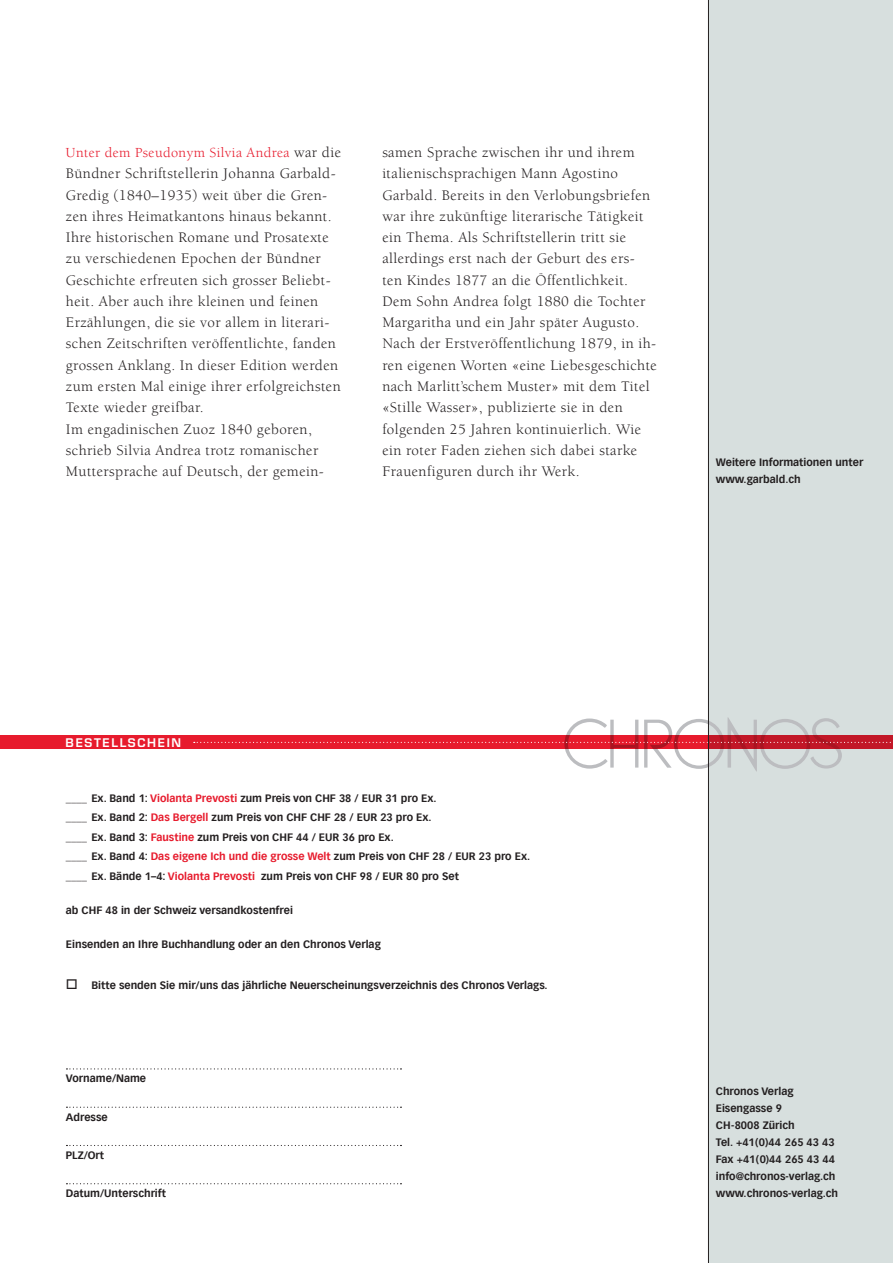
<style>
.page{position:relative;width:893px;height:1263px;background:#fff}
.page>*{position:absolute;margin:0;border:0;box-sizing:border-box;transform-origin:0 0}
.t1{font:15px/21.3px "Berkeley";letter-spacing:.03em;color:#231f20}
.t2{font:14.25px "Berkeley";letter-spacing:.03em;color:#e71b2d}
.t3{font:600 11.7px "Eurostile";letter-spacing:.145em;color:#fff}
.t4{font:700 10.5px/17px "Vectora Com";color:#231f20}
.s1{font-size:15px;color:#231f20}
.s2{color:#e71b2d}
</style>
<div class="page">
<div style="left:708px;top:0;width:185px;height:1263px;background:#d7dfde"></div>
<div style="left:0;top:735px;width:893px;height:14px;background:#e71b2d"></div>
<svg style="left:194px;top:718px;width:699px;height:54px"></svg>
<svg style="left:66px;top:1068px;width:335px;height:1px"></svg>
<svg style="left:66px;top:1107px;width:335px;height:1px"></svg>
<svg style="left:66px;top:1145px;width:335px;height:1px"></svg>
<svg style="left:66px;top:1183px;width:335px;height:1px"></svg>
<hr style="left:708px;top:0;width:1px;height:1263px;background:#231f20">
<p class="t2" style="left:66px;top:145px;width:277px">Unter dem Pseudonym Silvia Andrea <span class="s1">war die</span></p>
<p class="t1" style="left:66px;top:163px;width:276px">Bündner Schriftstellerin Johanna Garbald-Gredig (1840–1935) weit über die Gren&shy;zen ihres Heimatkantons hinaus bekannt.<br>Ihre historischen Romane und Prosatexte zu verschiedenen Epochen der Bündner Geschichte erfreuten sich grosser Beliebt&shy;heit. Aber auch ihre kleinen und feinen Erzählungen, die sie vor allem in literari&shy;schen Zeitschriften veröffentlichte, fanden grossen Anklang. In dieser Edition werden zum ersten Mal einige ihrer erfolgreichsten Texte wieder greifbar.<br>Im engadinischen Zuoz 1840 geboren, schrieb Silvia Andrea trotz romanischer Muttersprache auf Deutsch, der gemein-</p>
<p class="t1" style="left:382px;top:142px;width:276px">samen Sprache zwischen ihr und ihrem italienischsprachigen Mann Agostino Garbald. Bereits in den Verlobungsbriefen war ihre zukünftige literarische Tätigkeit ein Thema. Als Schriftstellerin tritt sie allerdings erst nach der Geburt des ers&shy;ten Kindes 1877 an die Öffentlichkeit.<br>Dem Sohn Andrea folgt 1880 die Tochter Margaritha und ein Jahr später Augusto.<br>Nach der Erstveröffentlichung 1879, in ih&shy;ren eigenen Worten «eine Liebesgeschichte nach Marlitt’schem Muster» mit dem Titel «Stille Wasser», publizierte sie in den folgenden 25 Jahren kontinuierlich. Wie ein roter Faden ziehen sich dabei starke Frauenfiguren durch ihr Werk.</p>
<p class="t4" style="left:716px;top:453px;width:149px">Weitere Informationen unter www.garbald.ch</p>
<p class="t3" style="left:66px;top:735px;width:117px">BESTELLSCHEIN</p>
<p class="t4" style="left:66px;top:788px;width:466px;line-height:19.5px">____ Ex. Band 1: <span class="s2">Violanta Prevosti</span> zum Preis von CHF 38 / EUR 31 pro Ex.<br>____ Ex. Band 2: <span class="s2">Das Bergell</span> zum Preis von CHF CHF 28 / EUR 23 pro Ex.<br>____ Ex. Band 3: <span class="s2">Faustine</span> zum Preis von CHF 44 / EUR 36 pro Ex.<br>____ Ex. Band 4: <span class="s2">Das eigene Ich und die grosse Welt</span> zum Preis von CHF 28 / EUR 23 pro Ex. ____ Ex. Bände 1–4: <span class="s2">Violanta Prevosti</span> zum Preis von CHF 98 / EUR 80 pro Set</p>
<p class="t4" style="left:66px;top:902px;width:228px">ab CHF 48 in der Schweiz versandkostenfrei</p>
<p class="t4" style="left:66px;top:936px;width:316px">Einsenden an Ihre Buchhandlung oder an den Chronos Verlag</p>
<p class="t4" style="left:66px;top:976px;width:483px">□ Bitte senden Sie mir/uns das jährliche Neuerscheinungsverzeichnis des Chronos Verlags.</p>
<p class="t4" style="left:66px;top:1070px;width:82px">Vorname/Name</p>
<p class="t4" style="left:66px;top:1108px;width:43px">Adresse</p>
<p class="t4" style="left:66px;top:1146px;width:40px">PLZ/Ort</p>
<p class="t4" style="left:66px;top:1185px;width:102px">Datum/Unterschrift</p>
<p class="t4" style="left:716px;top:1083px;width:124px">Chronos Verlag<br>Eisengasse 9<br>CH-8008 Zürich<br>Tel. +41(0)44 265 43 43<br>Fax +41(0)44 265 43 44 info@chronos-verlag.ch www.chronos-verlag.ch</p>
</div>
